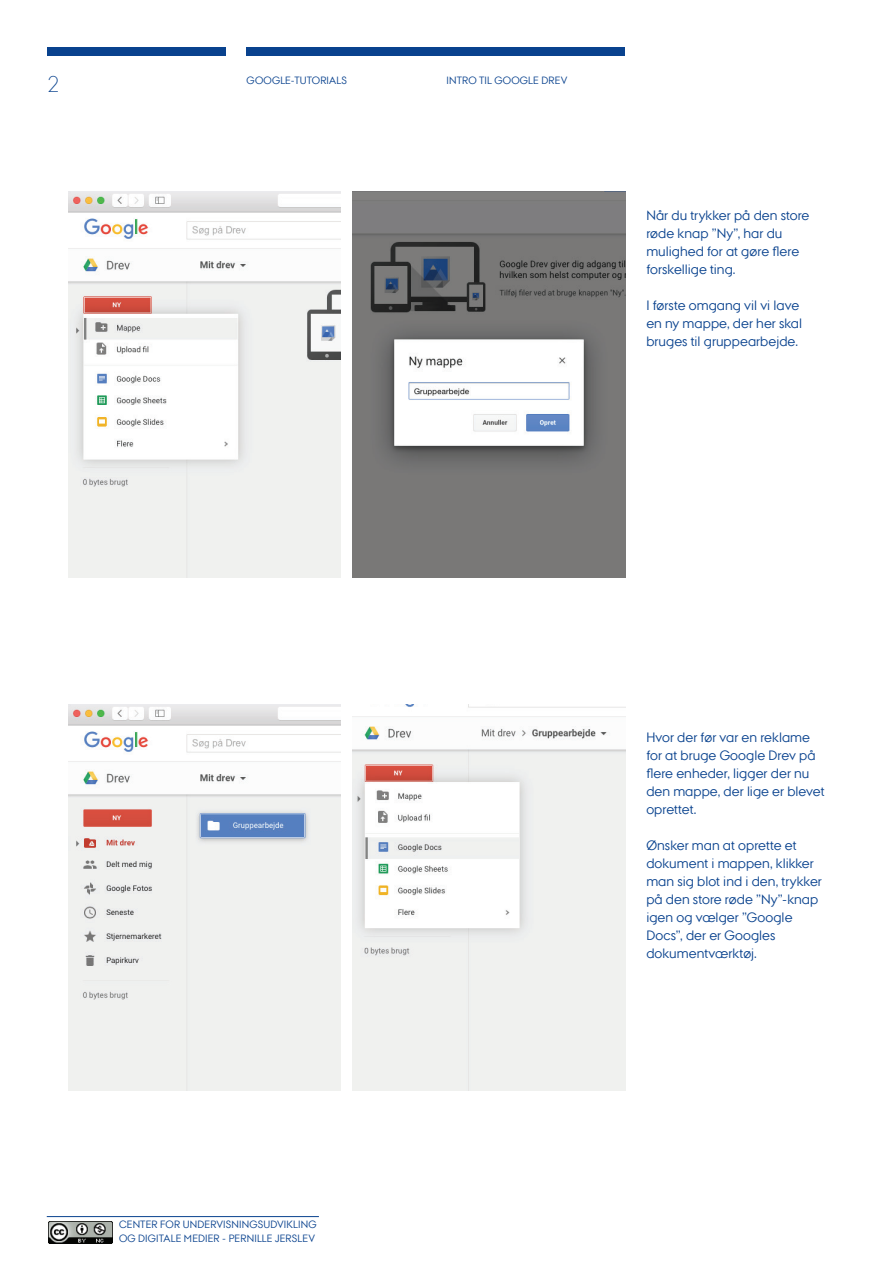
<style>
.page{position:relative;width:893px;height:1263px;background:#fff}
.page>*{position:absolute;margin:0;border:0;box-sizing:border-box;transform-origin:0 0}
.t1{font:300 22.5px "AU Passata";color:#09428e}
.t2{font:13.5px/18px "AU Passata";letter-spacing:.005em;color:#09428e}
.t3{font:10.5px/13.5px "AU Passata";letter-spacing:.015em;color:#09428e}
</style>
<div class="page">
<hr style="left:47px;top:1216px;width:272px;height:1px;background:#09428e">
<div style="left:47px;top:47px;width:178px;height:8px;background:#09428e"></div>
<div style="left:247px;top:47px;width:378px;height:8px;background:#09428e"></div>
<img style="left:49px;top:1221px;width:64px;height:22px">
<img style="left:68px;top:191px;width:272px;height:386px">
<img style="left:353px;top:191px;width:272px;height:386px">
<img style="left:68px;top:704px;width:272px;height:386px">
<img style="left:353px;top:704px;width:272px;height:386px">
<h1 class="t1" style="left:47px;top:71px;width:14px">2</h1>
<p class="t3" style="left:247px;top:73px;width:102px">GOOGLE-TUTORIALS</p>
<p class="t3" style="left:446px;top:73px;width:122px">INTRO TIL GOOGLE DREV</p>
<p class="t2" style="left:646px;top:206px;width:165px">Når du trykker på den store røde knap ”Ny”, har du mulighed for at gøre flere forskellige ting.</p>
<p class="t2" style="left:646px;top:296px;width:157px">I første omgang vil vi lave en ny mappe, der her skal bruges til gruppearbejde.</p>
<p class="t3" style="left:119px;top:1218px;width:199px">CENTER FOR UNDERVISNINGSUDVIKLING<br>OG DIGITALE MEDIER - PERNILLE JERSLEV</p>
<p class="t2" style="left:646px;top:728px;width:180px">Hvor der før var en reklame for at bruge Google Drev på flere enheder, ligger der nu den mappe, der lige er blevet oprettet.</p>
<p class="t2" style="left:646px;top:836px;width:177px">Ønsker man at oprette et dokument i mappen, klikker man sig blot ind i den, trykker på den store røde ”Ny”-knap igen og vælger ”Google<br>Docs”, der er Googles dokumentværktøj.</p>
</div>
